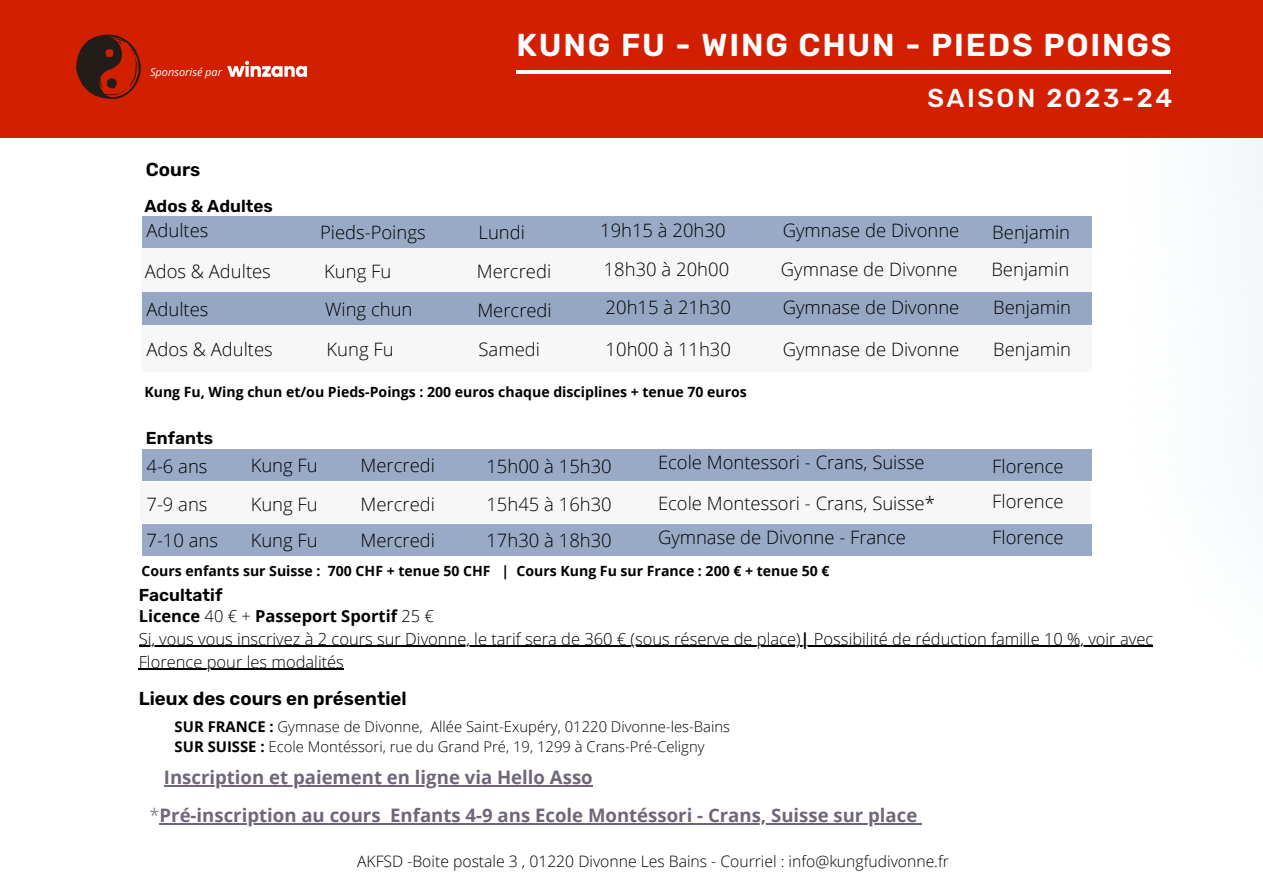
<style>
.page{position:relative;width:1263px;height:893px;background:#d11f00}
.page>*{position:absolute;margin:0;border:0;box-sizing:border-box;transform-origin:0 0}
.t1{font:600 31.65px "Rubik";letter-spacing:.06em;color:#fdfdfe}
.t2{font:500 25.8px "Rubik";letter-spacing:.1em;color:#fdfdfe}
.t3{font:600 18.75px "Rubik";color:#000}
.t4{font:700 18.6px "Open Sans";color:#706677}
.t5{font:300 18.45px "Open Sans";color:#000}
.t6{font:600 17.25px "Rubik";color:#000}
.t7{font:300 16.5px/23.1px "Open Sans";color:#000}
.t8{font:300 15.75px "Open Sans";color:#000}
.t9{font:300 14.85px/20.2px "Open Sans";color:#000}
.t10{font:700 14.1px "Open Sans";color:#000}
.t11{font:italic 10.95px "Open Sans";color:#fff}
.s1{font-weight:700}
.s2{font-weight:300}
</style>
<div class="page">
<hr style="left:516px;top:70px;width:654px;height:4px;background:#fdfdfe">
<div style="left:0;top:139px;width:1263px;height:754px;background:#fff"></div>
<div style="left:142px;top:248px;width:950px;height:124px;background:#f7f7f7"></div>
<div style="left:142px;top:292px;width:949px;height:32px;background:#96a7c4"></div>
<div style="left:142px;top:216px;width:949px;height:32px;background:#98aac6"></div>
<div style="left:142px;top:449px;width:949px;height:31px;background:#98aac6"></div>
<div style="left:140px;top:482px;width:951px;height:40px;background:#f7f7f7"></div>
<div style="left:142px;top:524px;width:949px;height:31px;background:#98aac6"></div>
<hr style="left:164px;top:785px;width:301px;height:2px;background:#706677">
<hr style="left:465px;top:785px;width:128px;height:2px;background:#706677">
<hr style="left:139px;top:645px;width:661px;height:2px;background:#000">
<svg style="left:800px;top:645px;width:10px;height:2px"></svg>
<hr style="left:810px;top:645px;width:343px;height:2px;background:#000">
<hr style="left:139px;top:669px;width:205px;height:1px;background:#000">
<svg style="left:76px;top:34px;width:65px;height:65px"></svg>
<hr style="left:160px;top:823px;width:221px;height:1px;background:#706677">
<hr style="left:390px;top:823px;width:439px;height:1px;background:#706677">
<hr style="left:829px;top:823px;width:88px;height:1px;background:#706677">
<img style="left:227px;top:60px;width:80px;height:17px">
<p class="t11" style="left:150px;top:64px;width:74px">Sponsorisé par</p>
<p class="t3" style="left:146px;top:158px;width:56px">Cours</p>
<p class="t6" style="left:144px;top:196px;width:130px">Ados &amp; Adultes</p>
<h1 class="t1" style="left:517px;top:26px;width:656px">KUNG FU - WING CHUN - PIEDS POINGS</h1>
<h2 class="t2" style="left:927px;top:83px;width:247px">SAISON 2023-24</h2>
<p class="t5" style="left:147px;top:217px;width:63px">Adultes</p>
<p class="t5" style="left:320px;top:220px;width:107px">Pieds-Poings</p>
<p class="t5" style="left:479px;top:220px;width:48px">Lundi</p>
<p class="t5" style="left:600px;top:217px;width:127px">19h15 à 20h30</p>
<p class="t5" style="left:783px;top:217px;width:178px">Gymnase de Divonne</p>
<p class="t5" style="left:992px;top:220px;width:79px">Benjamin</p>
<p class="t5" style="left:145px;top:258px;width:128px">Ados &amp; Adultes</p>
<p class="t5" style="left:324px;top:258px;width:69px">Kung Fu</p>
<p class="t5" style="left:477px;top:258px;width:76px">Mercredi</p>
<p class="t5" style="left:604px;top:256px;width:127px">18h30 à 20h00</p>
<p class="t5" style="left:781px;top:256px;width:178px">Gymnase de Divonne</p>
<p class="t5" style="left:991px;top:256px;width:79px">Benjamin</p>
<p class="t5" style="left:147px;top:296px;width:63px">Adultes</p>
<p class="t5" style="left:325px;top:297px;width:89px">Wing chun</p>
<p class="t5" style="left:477px;top:297px;width:76px">Mercredi</p>
<p class="t5" style="left:606px;top:295px;width:127px">20h15 à 21h30</p>
<p class="t5" style="left:783px;top:295px;width:178px">Gymnase de Divonne</p>
<p class="t5" style="left:993px;top:295px;width:79px">Benjamin</p>
<p class="t5" style="left:147px;top:336px;width:128px">Ados &amp; Adultes</p>
<p class="t5" style="left:327px;top:337px;width:69px">Kung Fu</p>
<p class="t5" style="left:479px;top:337px;width:63px">Samedi</p>
<p class="t5" style="left:606px;top:336px;width:127px">10h00 à 11h30</p>
<p class="t5" style="left:783px;top:336px;width:178px">Gymnase de Divonne</p>
<p class="t5" style="left:993px;top:336px;width:79px">Benjamin</p>
<p class="t10" style="left:144px;top:381px;width:604px">Kung Fu, Wing chun et/ou Pieds-Poings : 200 euros chaque disciplines + tenue 70 euros</p>
<p class="t6" style="left:146px;top:427px;width:69px">Enfants</p>
<p class="t5" style="left:147px;top:453px;width:63px">4-6 ans</p>
<p class="t5" style="left:251px;top:452px;width:69px">Kung Fu</p>
<p class="t5" style="left:361px;top:452px;width:76px">Mercredi</p>
<p class="t5" style="left:486px;top:453px;width:127px">15h00 à 15h30</p>
<p class="t5" style="left:658px;top:449px;width:268px">Ecole Montessori - Crans, Suisse</p>
<p class="t5" style="left:992px;top:453px;width:73px">Florence</p>
<p class="t5" style="left:992px;top:480px;width:73px">Florence</p>
<p class="t5" style="left:992px;top:488px;width:73px">Florence</p>
<p class="t5" style="left:147px;top:491px;width:63px">7-9 ans</p>
<p class="t5" style="left:251px;top:491px;width:69px">Kung Fu</p>
<p class="t5" style="left:361px;top:491px;width:76px">Mercredi</p>
<p class="t5" style="left:486px;top:491px;width:127px">15h45 à 16h30</p>
<p class="t5" style="left:658px;top:490px;width:278px">Ecole Montessori - Crans, Suisse*</p>
<p class="t5" style="left:147px;top:527px;width:73px">7-10 ans</p>
<p class="t5" style="left:251px;top:527px;width:69px">Kung Fu</p>
<p class="t5" style="left:361px;top:527px;width:76px">Mercredi</p>
<p class="t5" style="left:486px;top:527px;width:127px">17h30 à 18h30</p>
<p class="t5" style="left:658px;top:524px;width:250px">Gymnase de Divonne - France</p>
<p class="t5" style="left:992px;top:524px;width:73px">Florence</p>
<p class="t10" style="left:141px;top:561px;width:689px">Cours enfants sur Suisse : 700 CHF + tenue 50 CHF | Cours Kung Fu sur France : 200 € + tenue 50 €</p>
<p class="t7" style="left:139px;top:603px;width:1016px"><span class="s1">Licence</span> 40 € + <span class="s1">Passeport Sportif</span> 25 €<br>Si, vous vous inscrivez à 2 cours sur Divonne, le tarif sera de 360 € (sous réserve de place)<span class="s1">|</span> Possibilité de réduction famille 10 %, voir avec<br>Florence pour les modalités</p>
<p class="t6" style="left:139px;top:585px;width:85px">Facultatif</p>
<p class="t3" style="left:139px;top:687px;width:269px">Lieux des cours en présentiel</p>
<p class="t9" style="left:175px;top:716px;width:557px"><span class="s1">SUR FRANCE :</span> Gymnase de Divonne, Allée Saint-Exupéry, 01220 Divonne-les-Bains<br><span class="s1">SUR SUISSE :</span> Ecole Montéssori, rue du Grand Pré, 19, 1299 à Crans-Pré-Celigny</p>
<p class="t4" style="left:164px;top:764px;width:430px">Inscription et paiement en ligne via Hello Asso</p>
<p class="t4" style="left:149px;top:802px;width:769px"><span class="s2">*</span>Pré-inscription au cours Enfants 4-9 ans Ecole Montéssori - Crans, Suisse sur place</p>
<p class="t8" style="left:357px;top:850px;width:593px">AKFSD -Boite postale 3 , 01220 Divonne Les Bains - Courriel : info@kungfudivonne.fr</p>
</div>
